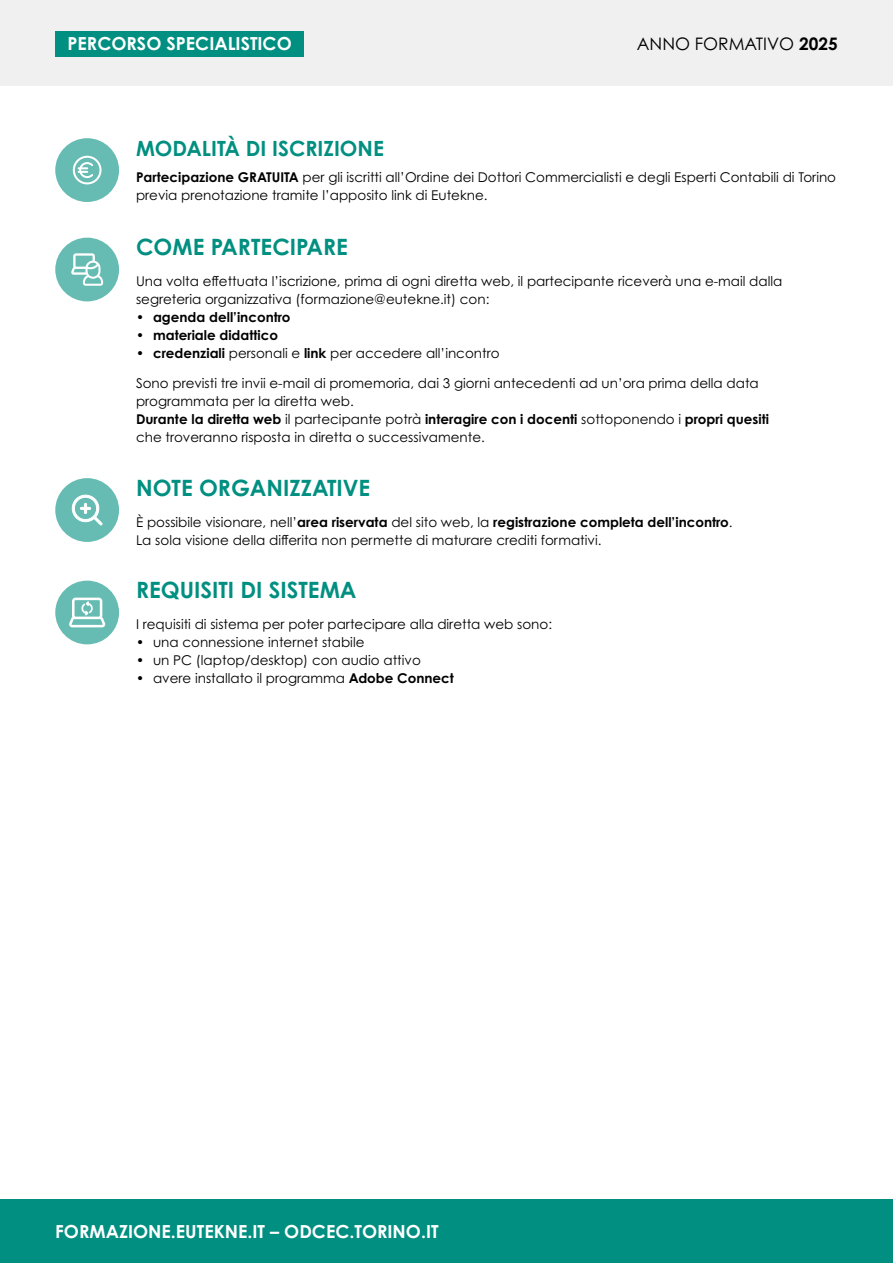
<style>
.page{position:relative;width:893px;height:1263px;background:#fff}
.page>*{position:absolute;margin:0;border:0;box-sizing:border-box;transform-origin:0 0}
.t1{font:700 22.5px "Century Gothic Pro";color:#008f80}
.t2{font:700 21px "Century Gothic Pro";color:#008f80}
.t3{font:700 18px "Century Gothic Pro";color:#fff}
.t4{font:17.25px "Century Gothic Pro";color:#000}
.t5{font:13.5px/18px "Century Gothic Pro";color:#000}
.t6{font:700 13.5px "Century Gothic Pro";color:#000}
.s1{font-weight:700}
</style>
<div class="page">
<div style="left:0;top:0;width:893px;height:85px;background:#f0f0f0"></div>
<div style="left:55px;top:31px;width:249px;height:25px;background:#008f80"></div>
<div style="left:0;top:1199px;width:893px;height:64px;background:#008f80"></div>
<div style="left:55px;top:238px;width:64px;height:63px;background:#66bcb3;border-radius:50%"></div>
<svg style="left:71px;top:253px;width:32px;height:33px"></svg>
<div style="left:55px;top:478px;width:64px;height:64px;background:#66bcb3;border-radius:50%"></div>
<svg style="left:72px;top:495px;width:31px;height:30px"></svg>
<div style="left:55px;top:581px;width:64px;height:63px;background:#66bcb3;border-radius:50%"></div>
<svg style="left:69px;top:598px;width:37px;height:29px"></svg>
<div style="left:55px;top:138px;width:64px;height:64px;background:#66bcb3;border-radius:50%"></div>
<svg style="left:73px;top:156px;width:29px;height:28px"></svg>
<h3 class="t3" style="left:68px;top:32px;width:226px">PERCORSO SPECIALISTICO</h3>
<p class="t4" style="left:637px;top:33px;width:202px">ANNO FORMATIVO <span class="s1">2025</span></p>
<h2 class="t2" style="left:136px;top:135px;width:249px">MODALITÀ DI ISCRIZIONE</h2>
<p class="t5" style="left:136px;top:168px;width:702px"><span class="s1">Partecipazione GRATUITA</span> per gli iscritti all’Ordine dei Dottori Commercialisti e degli Esperti Contabili di Torino previa prenotazione tramite l’apposito link di Eutekne.</p>
<h1 class="t1" style="left:136px;top:233px;width:213px">COME PARTECIPARE</h1>
<p class="t5" style="left:136px;top:272px;width:648px">Una volta effettuata l’iscrizione, prima di ogni diretta web, il partecipante riceverà una e-mail dalla segreteria organizzativa (formazione@eutekne.it) con:</p>
<p class="t6" style="left:136px;top:309px;width:156px">• agenda dell’incontro</p>
<p class="t6" style="left:136px;top:327px;width:144px">• materiale didattico</p>
<p class="t5" style="left:136px;top:344px;width:365px"><span class="s1">• credenziali</span> personali e <span class="s1">link</span> per accedere all’incontro</p>
<p class="t5" style="left:136px;top:374px;width:634px">Sono previsti tre invii e-mail di promemoria, dai 3 giorni antecedenti ad un’ora prima della data programmata per la diretta web.<br><span class="s1">Durante la diretta web</span> il partecipante potrà <span class="s1">interagire con i docenti</span> sottoponendo i <span class="s1">propri quesiti </span>che troveranno risposta in diretta o successivamente.</p>
<h1 class="t1" style="left:136px;top:474px;width:236px">NOTE ORGANIZZATIVE</h1>
<p class="t5" style="left:136px;top:513px;width:598px">È possibile visionare, nell’<span class="s1">area riservata</span> del sito web, la <span class="s1">registrazione completa dell’incontro</span>.<br>La sola visione della differita non permette di maturare crediti formativi.</p>
<h1 class="t1" style="left:136px;top:576px;width:222px">REQUISITI DI SISTEMA</h1>
<p class="t5" style="left:136px;top:615px;width:417px">I requisiti di sistema per poter partecipare alla diretta web sono:</p>
<p class="t5" style="left:136px;top:633px;width:230px">• una connessione internet stabile</p>
<p class="t5" style="left:136px;top:651px;width:286px">• un PC (laptop/desktop) con audio attivo</p>
<p class="t5" style="left:136px;top:669px;width:319px">• avere installato il programma <span class="s1">Adobe Connect</span></p>
<h3 class="t3" style="left:55px;top:1220px;width:385px">FORMAZIONE.EUTEKNE.IT – ODCEC.TORINO.IT</h3>
</div>
